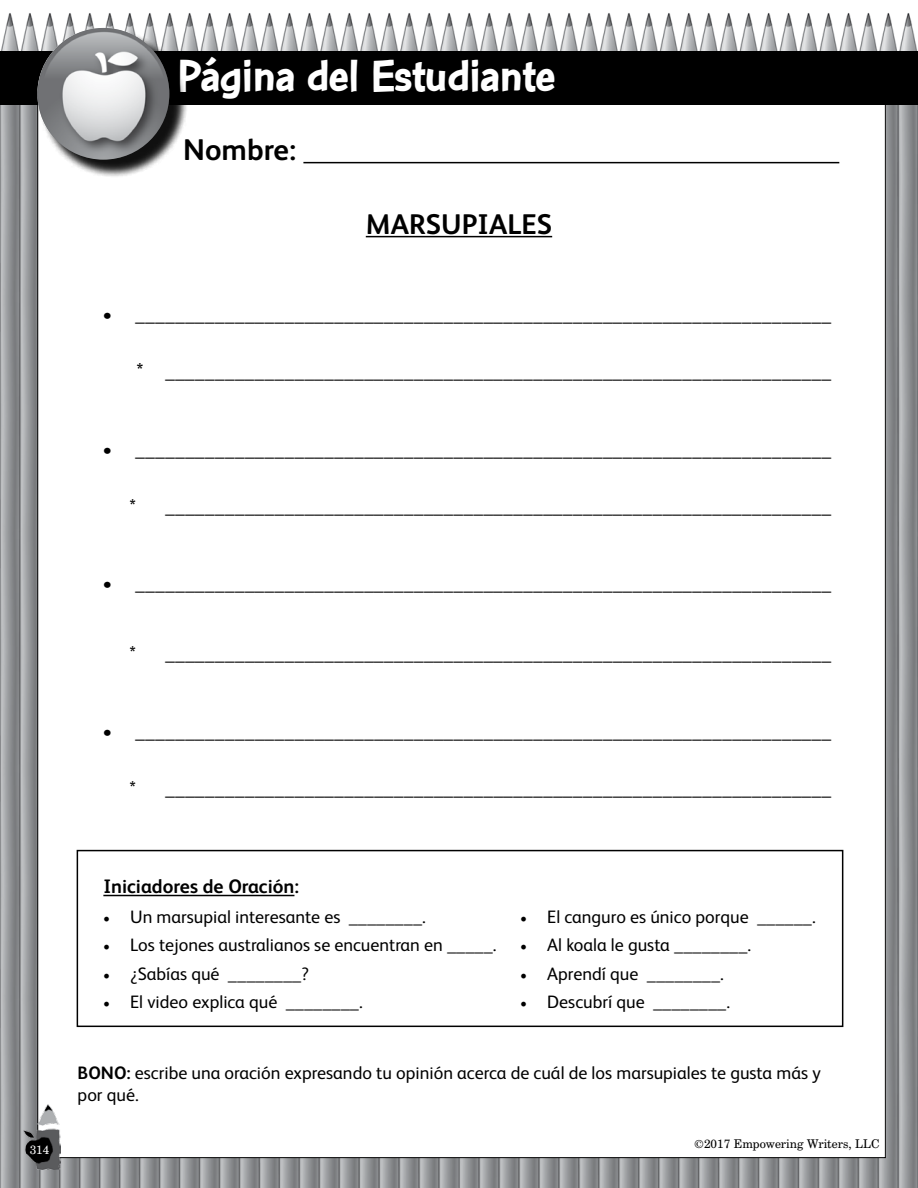
<style>
.page{position:relative;width:918px;height:1188px;background:#fff}
.page>*{position:absolute;margin:0;border:0;box-sizing:border-box;transform-origin:0 0}
.t1{font:700 48px "Con Brush";letter-spacing:-.02em;color:#fff}
.t2{font:700 30px "FS Albert";color:#000}
.t3{font:700 28.5px "FS Albert";color:#000}
.t4{font:19.5px "FS Albert";color:#000}
.t5{font:700 19.5px "FS Albert";color:#000}
.t6{font:18px/21.6px "FS Albert";color:#000}
.t7{font:12px "Century Schoolbook BT";color:#000}
.t8{font:12px "Century Schoolbook BT";color:#fff}
.s1{font-size:21px}
.s2{font-family:"Minion Pro"}
.s3{font-weight:700}
</style>
<div class="page">
<img style="left:0;top:13px;width:918px;height:1175px">
<div style="left:38px;top:68px;width:847px;height:1090px;background:#fff"></div>
<div style="left:0;top:51px;width:918px;height:54px;background:#000"></div>
<img style="left:24px;top:1104px;width:37px;height:66px">
<hr style="left:303px;top:162px;width:536px;height:1px;background:#000">
<div style="left:40px;top:30px;width:148px;height:148px;background:#000;opacity:.75"></div>
<img style="left:37px;top:28px;width:132px;height:132px;border-radius:66px">
<hr style="left:366px;top:236px;width:186px;height:1px;background:#000">
<div style="left:77px;top:850px;width:766px;height:177px;border:2px solid #000"></div>
<hr style="left:103px;top:895px;width:191px;height:1px;background:#000">
<h1 class="t1" style="left:177px;top:46px;width:380px">Página del Estudiante</h1>
<h2 class="t2" style="left:183px;top:129px;width:114px">Nombre:</h2>
<h3 class="t3" style="left:366px;top:204px;width:188px">MARSUPIALES</h3>
<p class="t4" style="left:103px;top:302px;width:730px">• ______________________________________________________________________</p>
<p class="t4" style="left:136px;top:359px;width:697px"><span class="s1">*</span> ___________________________________________________________________</p>
<p class="t4" style="left:103px;top:436px;width:730px">• ______________________________________________________________________</p>
<p class="t4" style="left:130px;top:493px;width:703px">* ___________________________________________________________________</p>
<p class="t4" style="left:103px;top:570px;width:730px">• ______________________________________________________________________</p>
<p class="t4" style="left:130px;top:641px;width:703px">* ___________________________________________________________________</p>
<p class="t4" style="left:103px;top:718px;width:730px">• ______________________________________________________________________</p>
<p class="t4" style="left:130px;top:775px;width:703px">* ___________________________________________________________________</p>
<p class="t5" style="left:103px;top:873px;width:197px">Iniciadores de Oración:</p>
<p class="t6" style="left:103px;top:905px;width:324px"><span class="s2">•</span> Un marsupial interesante es ________.</p>
<p class="t6" style="left:103px;top:933px;width:395px"><span class="s2">•</span> Los tejones australianos se encuentran en _____.</p>
<p class="t6" style="left:103px;top:962px;width:207px"><span class="s2">•</span> ¿Sabías qué ________?</p>
<p class="t6" style="left:103px;top:990px;width:261px"><span class="s2">•</span> El video explica qué ________.</p>
<p class="t6" style="left:520px;top:905px;width:297px"><span class="s2">•</span> El canguro es único porque ______.</p>
<p class="t6" style="left:520px;top:933px;width:233px"><span class="s2">•</span> Al koala le gusta ________.</p>
<p class="t6" style="left:520px;top:962px;width:205px"><span class="s2">•</span> Aprendí que ________.</p>
<p class="t6" style="left:520px;top:990px;width:211px"><span class="s2">•</span> Descubrí que ________.</p>
<p class="t6" style="left:78px;top:1061px;width:745px"><span class="s3">BONO:</span> escribe una oración expresando tu opinión acerca de cuál de los marsupiales te gusta más y por qué.</p>
<p class="t8" style="left:30px;top:1142px;width:21px">314</p>
<p class="t7" style="left:694px;top:1136px;width:187px">©2017 Empowering Writers, LLC</p>
</div>
